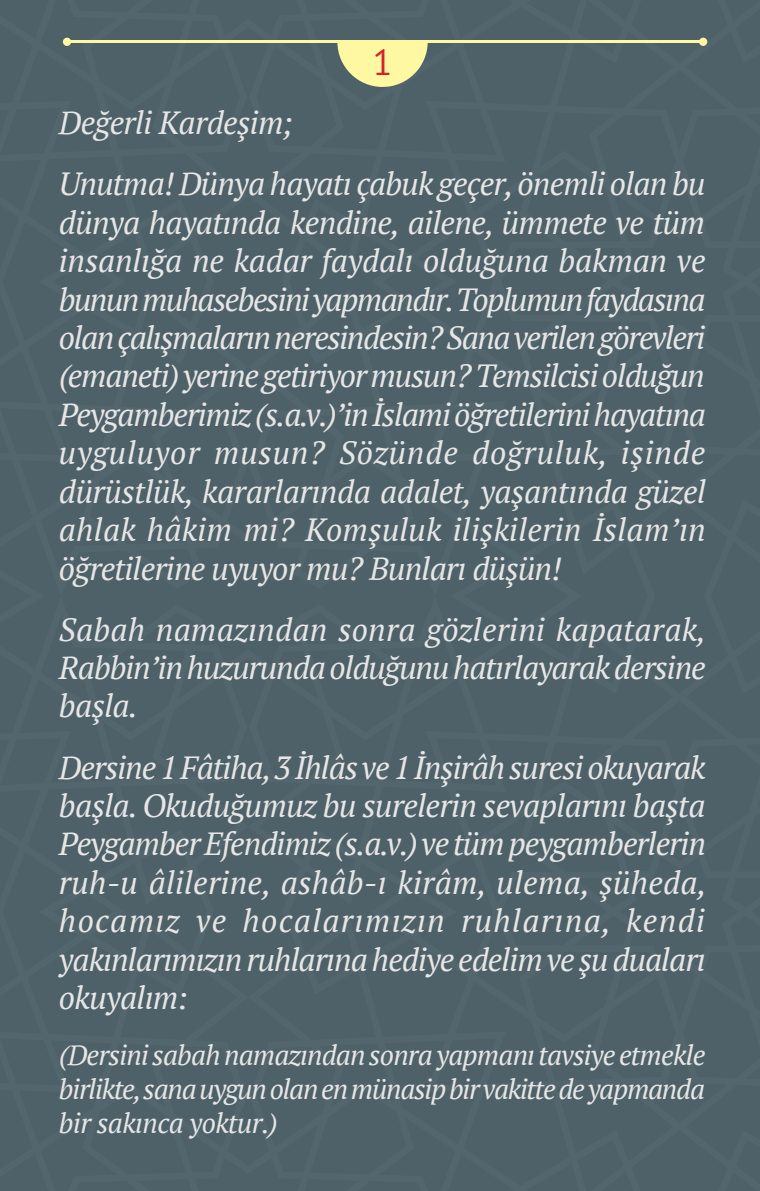
<style>
.page{position:relative;width:760px;height:1191px;background:#4e6168}
.page>*{position:absolute;margin:0;border:0;box-sizing:border-box;transform-origin:0 0}
.t1{font:36px "PT Sans";color:#d2232a}
.t2{font:italic 32px/38.4px "PT Serif";letter-spacing:-.025em;color:#fff;text-align:justify}
.t3{font:italic 28px/33.6px "PT Serif";letter-spacing:-.045em;color:#fff;text-align:justify}
</style>
<div class="page">
<svg style="left:337px;top:43px;width:91px;height:44px"></svg>
<div style="left:63px;top:38px;width:8px;height:8px;background:#fff8a3;border-radius:50%"></div>
<div style="left:699px;top:38px;width:8px;height:8px;background:#fff8a3;border-radius:50%"></div>
<hr style="left:335px;top:41px;width:368px;height:2px;background:#fff8a3">
<hr style="left:66px;top:41px;width:369px;height:2px;background:#fff8a3">
<p class="t1" style="left:373px;top:39px;width:21px">1</p>
<p class="t2" style="left:59px;top:92px;width:648px;line-height:61.2px">Değerli Kardeşim;<br>Unutma! Dünya hayatı çabuk geçer, önemli olan bu</p>
<p class="t2" style="left:59px;top:203px;width:648px">dünya hayatında kendine, ailene, ümmete ve tüm insanlığa ne kadar faydalı olduğuna bakman ve bunun muhasebesini yapmandır. Toplumun faydasına olan çalışmaların neresindesin? Sana verilen görevleri (emaneti) yerine getiriyor musun? Temsilcisi olduğun Peygamberimiz (s.a.v.)’in İslami öğretilerini hayatına uyguluyor musun? Sözünde doğruluk, işinde dürüstlük, kararlarında adalet, yaşantında güzel ahlak hâkim mi? Komşuluk ilişkilerin İslam’ın öğretilerine uyuyor mu? Bunları düşün!</p>
<p class="t2" style="left:59px;top:610px;width:649px">Sabah namazından sonra gözlerini kapatarak, Rabbin’in huzurunda olduğunu hatırlayarak dersine başla.</p>
<p class="t2" style="left:59px;top:748px;width:649px">Dersine 1 Fâtiha, 3 İhlâs ve 1 İnşirâh suresi okuyarak başla. Okuduğumuz bu surelerin sevaplarını başta Peygamber Efendimiz (s.a.v.) ve tüm peygamberlerin ruh-u âlilerine, ashâb-ı kirâm, ulema, şüheda, hocamız ve hocalarımızın ruhlarına, kendi yakınlarımızın ruhlarına hediye edelim ve şu duaları okuyalım:</p>
<p class="t3" style="left:59px;top:1038px;width:648px">(Dersini sabah namazından sonra yapmanı tavsiye etmekle birlikte, sana uygun olan en münasip bir vakitte de yapmanda bir sakınca yoktur.)</p>
</div>
